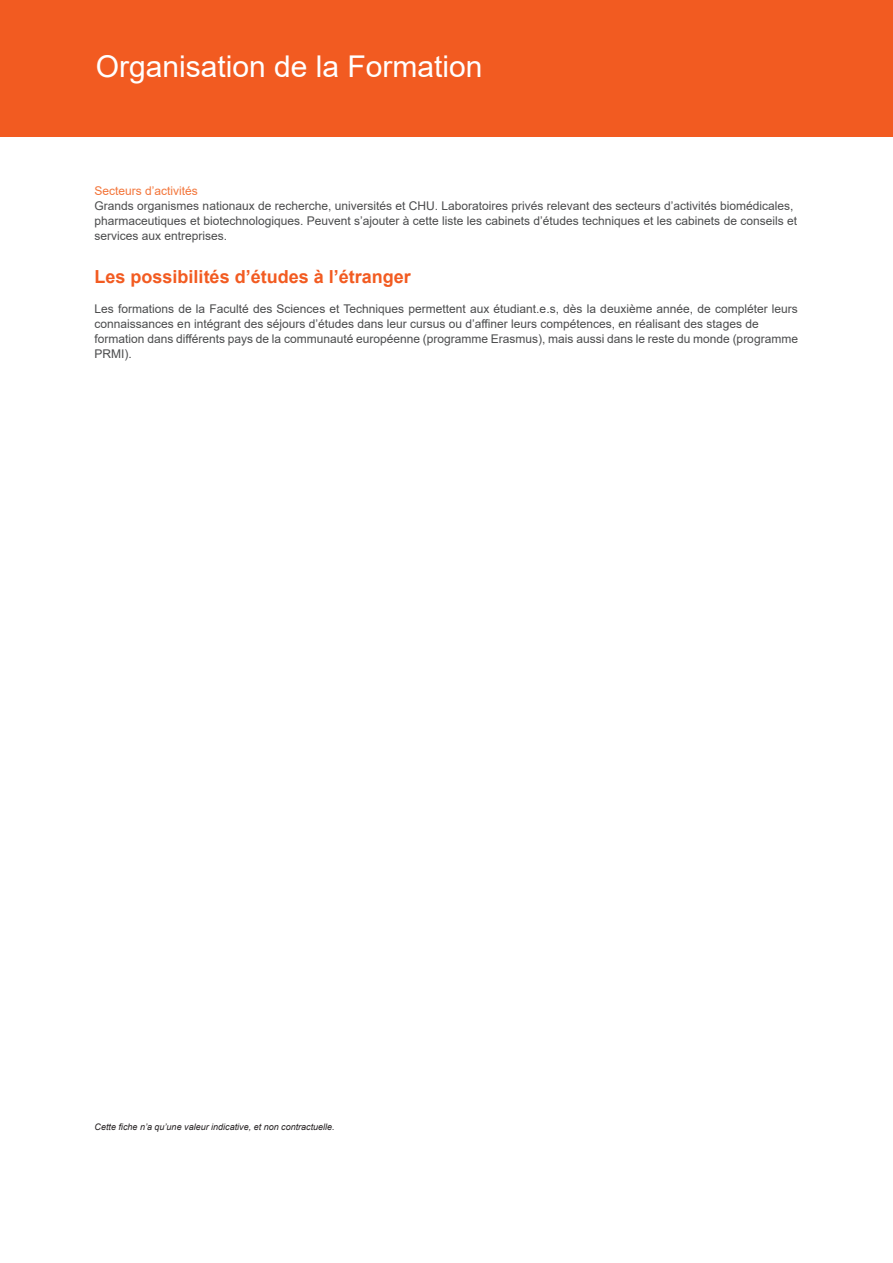
<style>
.page{position:relative;width:893px;height:1263px;background:#fff}
.page>*{position:absolute;margin:0;border:0;box-sizing:border-box;transform-origin:0 0}
.t1{font:30px "Arial";color:#fff}
.t2{font:700 18px "Arial";color:#f25b21}
.t3{font:12px/15px "Arial";color:#4b4c4d}
.t4{font:12px "Arial";color:#f3753a}
.t5{font:italic 9px "Arial";color:#231f20}
</style>
<div class="page">
<div style="left:0;top:0;width:893px;height:136px;background:#f25b21"></div>
<h1 class="t1" style="left:96px;top:46px;width:388px">Organisation de la Formation</h1>
<p class="t4" style="left:95px;top:182px;width:105px">Secteurs d’activités</p>
<p class="t3" style="left:95px;top:198px;width:704px">Grands organismes nationaux de recherche, universités et CHU. Laboratoires privés relevant des secteurs d’activités biomédicales, pharmaceutiques et biotechnologiques. Peuvent s’ajouter à cette liste les cabinets d’études techniques et les cabinets de conseils et services aux entreprises.</p>
<h2 class="t2" style="left:95px;top:264px;width:318px">Les possibilités d’études à l’étranger</h2>
<p class="t3" style="left:95px;top:301px;width:705px">Les formations de la Faculté des Sciences et Techniques permettent aux étudiant.e.s, dès la deuxième année, de compléter leurs connaissances en intégrant des séjours d’études dans leur cursus ou d’affiner leurs compétences, en réalisant des stages de formation dans différents pays de la communauté européenne (programme Erasmus), mais aussi dans le reste du monde (programme PRMI).</p>
<p class="t5" style="left:95px;top:1121px;width:242px">Cette fiche n’a qu’une valeur indicative, et non contractuelle.</p>
</div>
